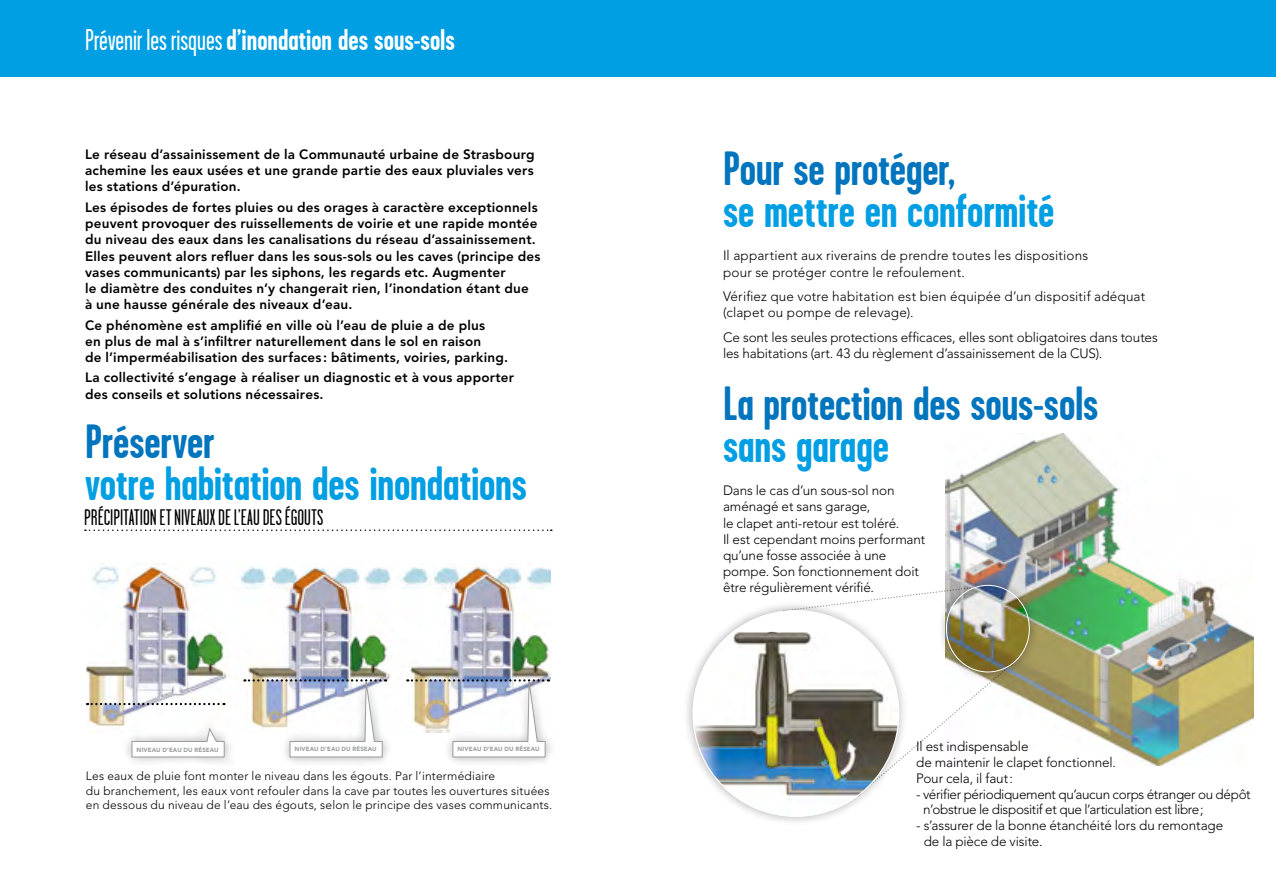
<style>
.page{position:relative;width:1276px;height:893px;background:#fff}
.page>*{position:absolute;margin:0;border:0;box-sizing:border-box;transform-origin:0 0}
.t1{font:700 48px/42px "Garage Gothic";letter-spacing:-.005em;color:#009ee3}
.t2{font:700 48px/42px "Garage Gothic";letter-spacing:-.005em;color:#0075be}
.t3{font:700 30px "Garage Gothic";color:#fff}
.t4{font:22.5px "Garage Gothic";letter-spacing:.005em;color:#000}
.t5{font:800 13.5px/16.2px "Avenir";letter-spacing:.015em;color:#000}
.t6{font:300 13.5px/16.2px "Avenir";letter-spacing:-.005em;color:#000}
.t7{font:300 13.5px/15.9px "Avenir";letter-spacing:-.025em;color:#000}
.t8{font:300 13.5px/16.2px "Avenir";letter-spacing:.015em;color:#000}
.t9{font:300 12px/14.4px "Avenir";letter-spacing:.015em;color:#000}
.t10{font:900 6px "Avenir";letter-spacing:.02em;color:#9c9d9d}
.s1{font-weight:400}
.s2{color:#0075be}
.s3{color:#009ee3}
</style>
<div class="page">
<img style="left:945px;top:434px;width:308px;height:332px">
<svg style="left:868px;top:591px;width:69px;height:9px"></svg>
<svg style="left:909px;top:682px;width:103px;height:84px"></svg>
<div style="left:683px;top:600px;width:226px;height:227px;background:#000;opacity:.3"></div>
<div style="left:693px;top:611px;width:206px;height:205px;background:#fff;border-radius:50%"></div>
<img style="left:693px;top:632px;width:206px;height:184px">
<div style="left:937px;top:575px;width:102px;height:107px;background:#000;opacity:.3"></div>
<img style="left:946px;top:585px;width:83px;height:87px">
<div style="left:0;top:0;width:1276px;height:77px;background:#009ee3"></div>
<img style="left:86px;top:564px;width:465px;height:169px">
<svg style="left:85px;top:529px;width:467px;height:2px"></svg>
<svg style="left:87px;top:703px;width:137px;height:2px"></svg>
<div style="left:122px;top:720px;width:113px;height:46px;background:#000;opacity:.3"></div>
<svg style="left:131px;top:727px;width:94px;height:31px"></svg>
<div style="left:280px;top:673px;width:113px;height:93px;background:#000;opacity:.3"></div>
<img style="left:244px;top:672px;width:142px;height:86px">
<div style="left:443px;top:673px;width:112px;height:93px;background:#000;opacity:.3"></div>
<img style="left:407px;top:672px;width:142px;height:86px">
<p class="t3" style="left:85px;top:23px;width:371px"><span class="s1">Prévenir les risques</span> d’inondation des sous-sols</p>
<p class="t5" style="left:85px;top:146px;width:451px;text-align:justify">Le réseau d’assainissement de la Communauté urbaine de Strasbourg achemine les eaux usées et une grande partie des eaux pluviales vers les stations d’épuration.</p>
<p class="t5" style="left:85px;top:199px;width:457px">Les épisodes de fortes pluies ou des orages à caractère exceptionnels peuvent provoquer des ruissellements de voirie et une rapide montée du niveau des eaux dans les canalisations du réseau d’assainissement.<br>Elles peuvent alors refluer dans les sous-sols ou les caves (principe des vases communicants) par les siphons, les regards etc. Augmenter<br>le diamètre des conduites n’y changerait rien, l’inondation étant due<br>à une hausse générale des niveaux d’eau.</p>
<p class="t5" style="left:85px;top:317px;width:424px">Ce phénomène est amplifié en ville où l’eau de pluie a de plus<br>en plus de mal à s’infiltrer naturellement dans le sol en raison<br>de l’imperméabilisation des surfaces: bâtiments, voiries, parking.</p>
<p class="t5" style="left:85px;top:370px;width:431px">La collectivité s’engage à réaliser un diagnostic et à vous apporter des conseils et solutions nécessaires.</p>
<p class="t1" style="left:85px;top:421px;width:443px"><span class="s2">Préserver<br></span>votre habitation des inondations</p>
<p class="t4" style="left:84px;top:506px;width:241px">PRÉCIPITATION ET NIVEAUX DE L’EAU DES ÉGOUTS</p>
<p class="t10" style="left:137px;top:746px;width:84px">NIVEAU D’EAU DU RÉSEAU</p>
<p class="t10" style="left:295px;top:745px;width:84px">NIVEAU D’EAU DU RÉSEAU</p>
<p class="t10" style="left:457px;top:745px;width:84px">NIVEAU D’EAU DU RÉSEAU</p>
<p class="t9" style="left:86px;top:769px;width:468px">Les eaux de pluie font monter le niveau dans les égouts. Par l’intermédiaire<br>du branchement, les eaux vont refouler dans la cave par toutes les ouvertures situées en dessous du niveau de l’eau des égouts, selon le principe des vases communicants.</p>
<p class="t1" style="left:723px;top:148px;width:333px"><span class="s2">Pour se protéger,<br></span>se mettre en conformité</p>
<p class="t6" style="left:723px;top:248px;width:366px">Il appartient aux riverains de prendre toutes les dispositions pour se protéger contre le refoulement.</p>
<p class="t8" style="left:723px;top:288px;width:424px">Vérifiez que votre habitation est bien équipée d’un dispositif adéquat (clapet ou pompe de relevage).</p>
<p class="t6" style="left:723px;top:329px;width:436px">Ce sont les seules protections efficaces, elles sont obligatoires dans toutes les habitations (art. 43 du règlement d’assainissement de la CUS).</p>
<p class="t2" style="left:723px;top:383px;width:377px">La protection des sous-sols <span class="s3">sans garage</span></p>
<p class="t6" style="left:723px;top:482px;width:204px">Dans le cas d’un sous-sol non aménagé et sans garage,<br>le clapet anti-retour est toléré.<br>Il est cependant moins performant qu’une fosse associée à une pompe. Son fonctionnement doit être régulièrement vérifié.</p>
<p class="t6" style="left:916px;top:738px;width:201px">Il est indispensable<br>de maintenir le clapet fonctionnel.<br>Pour cela, il faut:</p>
<p class="t7" style="left:923px;top:786px;width:329px;text-indent:-7px">- vérifier périodiquement qu’aucun corps étranger ou dépôt n’obstrue le dispositif et que l’articulation est libre;</p>
<p class="t6" style="left:923px;top:818px;width:301px;text-indent:-7px">- s’assurer de la bonne étanchéité lors du remontage de la pièce de visite.</p>
</div>
